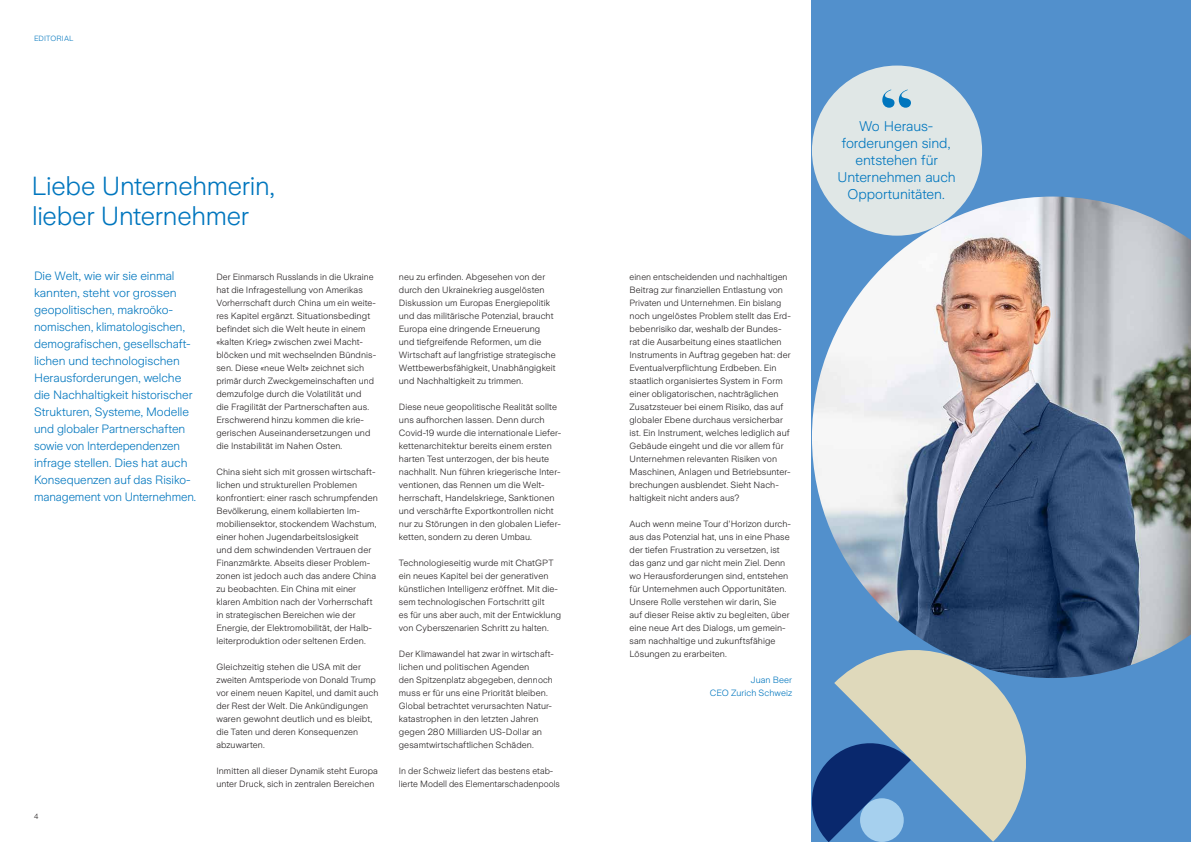
<style>
.page{position:relative;width:1191px;height:842px;background:#fff}
.page>*{position:absolute;margin:0;border:0;box-sizing:border-box;transform-origin:0 0}
.t1{font:300 26px/30px "Zurich Sans";letter-spacing:-.01em;color:#0076be}
.t2{font:300 14px/17px "Zurich Sans";letter-spacing:-.005em;color:#0076be;text-align:center}
.t3{font:300 12px/17px "Zurich Sans";letter-spacing:-.005em;color:#0076be}
.t4{font:300 9px/13px "Zurich Sans";letter-spacing:.01em;color:#231f20}
.t5{font:300 9px/13px "Zurich Sans";letter-spacing:.005em;color:#0076be;text-align:right}
.t6{font:300 7.5px "Zurich Sans";letter-spacing:.02em;color:#0076be}
.t7{font:300 7.5px "Zurich Sans";color:#231f20}
</style>
<div class="page">
<div style="left:812px;top:0;width:379px;height:842px;background:#5290cc"></div>
<svg style="left:834px;top:678px;width:192px;height:164px;fill:#dfd9bb"></svg>
<svg style="left:811px;top:737px;width:100px;height:105px"></svg>
<div style="left:812px;top:66px;width:170px;height:170px;background:#e0e7e6;border-radius:50%"></div>
<svg style="left:882px;top:90px;width:29px;height:18px"></svg>
<img style="left:812px;top:197px;width:379px;height:481px">
<p class="t6" style="left:34px;top:34px;width:41px">EDITORIAL</p>
<h1 class="t1" style="left:32px;top:172px;width:245px">Liebe Unternehmerin, lieber Unternehmer</h1>
<p class="t3" style="left:34px;top:267px;width:164px">Die Welt, wie wir sie einmal kannten, steht vor grossen geopolitischen, makroöko&shy;nomischen, klimatologischen, demografischen, gesellschaft&shy;lichen und technologischen<br>Herausforderungen, welche die Nachhaltigkeit historischer<br>Strukturen, Systeme, Modelle und globaler Partnerschaften sowie von Interdependenzen infrage stellen. Dies hat auch<br>Konsequenzen auf das Risiko&shy;management von Unternehmen.</p>
<p class="t4" style="left:216px;top:270px;width:161px">Der Einmarsch Russlands in die Ukraine hat die Infragestellung von Amerikas Vorherrschaft durch China um ein weite&shy;res Kapitel ergänzt. Situationsbedingt befindet sich die Welt heute in einem «kalten Krieg» zwischen zwei Macht&shy;blöcken und mit wechselnden Bündnis&shy;sen. Diese «neue Welt» zeichnet sich primär durch Zweckgemeinschaften und demzufolge durch die Volatilität und die Fragilität der Partnerschaften aus.<br>Erschwerend hinzu kommen die krie&shy;gerischen Auseinandersetzungen und die Instabilität im Nahen Osten.</p>
<p class="t4" style="left:216px;top:465px;width:163px">China sieht sich mit grossen wirtschaft&shy;lichen und strukturellen Problemen konfrontiert: einer rasch schrumpfenden Bevölkerung, einem kollabierten Im&shy;mobiliensektor, stockendem Wachstum, einer hohen Jugendarbeitslosigkeit<br>und dem schwindenden Vertrauen der Finanzmärkte. Abseits dieser Problem&shy;zonen ist jedoch auch das andere China zu beobachten. Ein China mit einer klaren Ambition nach der Vorherrschaft in strategischen Bereichen wie der Energie, der Elektromobilität, der Halb&shy;leiterproduktion oder seltenen Erden.</p>
<p class="t4" style="left:216px;top:660px;width:163px">Gleichzeitig stehen die USA mit der zweiten Amtsperiode von Donald Trump vor einem neuen Kapitel, und damit auch der Rest der Welt. Die Ankündigungen waren gewohnt deutlich und es bleibt, die Taten und deren Konsequenzen abzuwarten.</p>
<p class="t4" style="left:216px;top:764px;width:163px">Inmitten all dieser Dynamik steht Europa unter Druck, sich in zentralen Bereichen</p>
<p class="t7" style="left:34px;top:813px;width:6px">4</p>
<p class="t4" style="left:399px;top:270px;width:158px">neu zu erfinden. Abgesehen von der durch den Ukrainekrieg ausgelösten Diskussion um Europas Energiepolitik und das militärische Potenzial, braucht Europa eine dringende Erneuerung und tiefgreifende Reformen, um die Wirtschaft auf langfristige strategische Wettbewerbsfähigkeit, Unabhängigkeit und Nachhaltigkeit zu trimmen.</p>
<p class="t4" style="left:399px;top:400px;width:164px">Diese neue geopolitische Realität sollte uns aufhorchen lassen. Denn durch Covid-19 wurde die internationale Liefer - kettenarchitektur bereits einem ersten harten Test unterzogen, der bis heute nachhallt. Nun führen kriegerische Inter&shy;ventionen, das Rennen um die Welt&shy;herrschaft, Handelskriege, Sanktionen und verschärfte Exportkontrollen nicht nur zu Störungen in den globalen Liefer&shy;ketten, sondern zu deren Umbau.</p>
<p class="t4" style="left:399px;top:556px;width:164px">Technologieseitig wurde mit ChatGPT ein neues Kapitel bei der generativen künstlichen Intelligenz eröffnet. Mit die&shy;sem technologischen Fortschritt gilt<br>es für uns aber auch, mit der Entwicklung von Cyberszenarien Schritt zu halten.</p>
<p class="t4" style="left:399px;top:647px;width:157px">Der Klimawandel hat zwar in wirtschaft&shy;lichen und politischen Agenden<br>den Spitzenplatz abgegeben, dennoch muss er für uns eine Priorität bleiben.<br>Global betrachtet verursachten Natur&shy;katastrophen in den letzten Jahren gegen 280 Milliarden US-Dollar an gesamt wirtschaftlichen Schäden.</p>
<p class="t4" style="left:399px;top:764px;width:163px">In der Schweiz liefert das bestens etab&shy;lierte Modell des Elementar schadenpools</p>
<p class="t4" style="left:629px;top:270px;width:163px">einen entscheidenden und nachhaltigen Beitrag zur finanziellen Entlastung von Privaten und Unternehmen. Ein bislang noch ungelöstes Problem stellt das Erd&shy;bebenrisiko dar, weshalb der Bundes&shy;rat die Ausarbeitung eines staatlichen Instruments in Auftrag gegeben hat: der Eventualverpflichtung Erdbeben. Ein staatlich organisiertes System in Form einer obligatorischen, nachträglichen Zusatzsteuer bei einem Risiko, das auf globaler Ebene durchaus versicherbar ist. Ein Instrument, welches lediglich auf Gebäude eingeht und die vor allem für Unternehmen relevanten Risiken von Maschinen, Anlagen und Betriebsunter&shy;brechungen ausblendet. Sieht Nach&shy;haltigkeit nicht anders aus?</p>
<p class="t4" style="left:629px;top:517px;width:163px">Auch wenn meine Tour d’Horizon durch&shy;aus das Potenzial hat, uns in eine Phase der tiefen Frustration zu versetzen, ist das ganz und gar nicht mein Ziel. Denn wo Herausforderungen sind, entstehen für Unternehmen auch Opportunitäten.<br>Unsere Rolle verstehen wir darin, Sie auf dieser Reise aktiv zu begleiten, über eine neue Art des Dialogs, um gemein&shy;sam nachhaltige und zukunftsfähige Lösungen zu erarbeiten.</p>
<p class="t5" style="left:709px;top:673px;width:84px">Juan Beer<br>CEO Zurich Schweiz</p>
<h2 class="t2" style="left:837px;top:118px;width:120px">Wo Heraus&shy;forderungen sind, entstehen für<br>Unternehmen auch<br>Opportunitäten.</h2>
</div>
